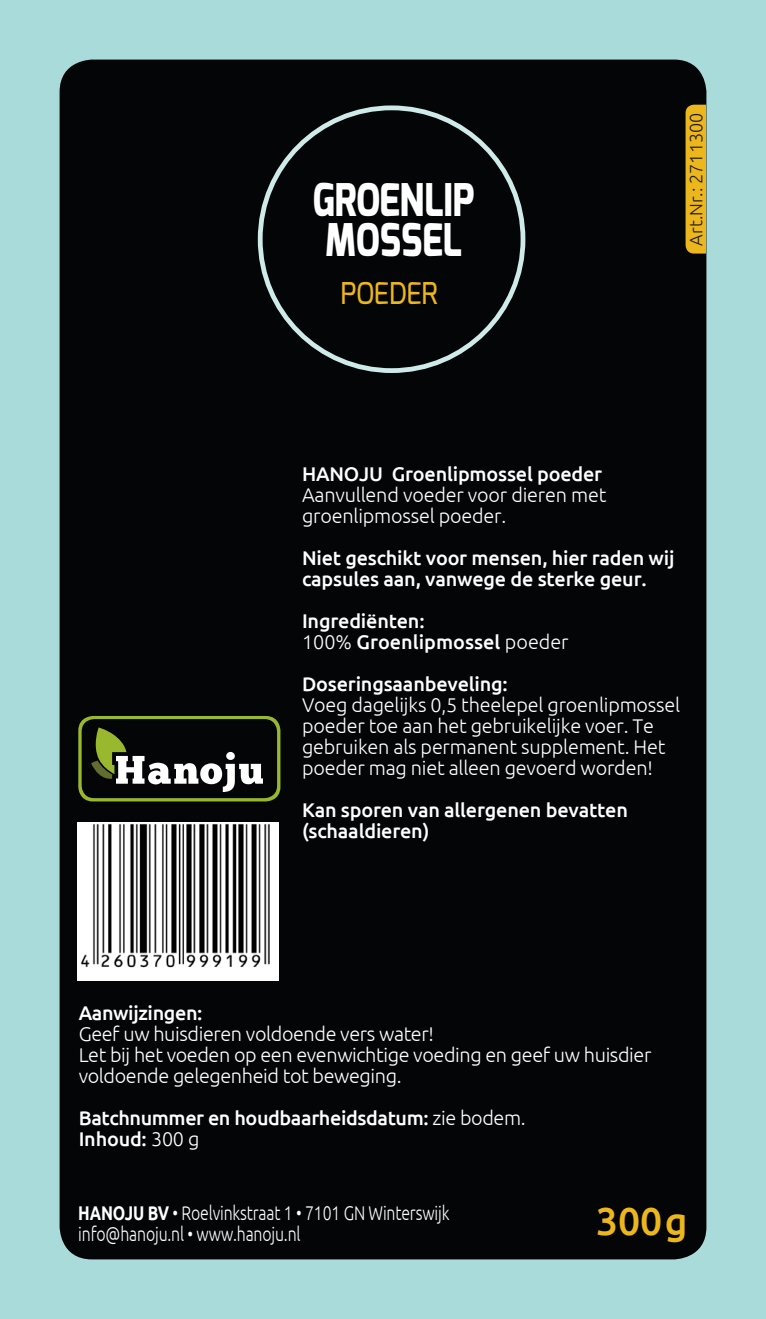
<style>
.page{position:relative;width:766px;height:1319px;background:#fff}
.page>*{position:absolute;margin:0;border:0;box-sizing:border-box;transform-origin:0 0}
.t1{font:800 45px/39px "Exo";color:#fff;scale:.8 1}
.t2{font:500 39px "Ubuntu";color:#ecb71c}
.t3{font:500 30px "Exo";letter-spacing:-.02em;color:#ecb71c;scale:.9 1}
.t4{font:300 19.8px/21px "Ubuntu";letter-spacing:-.01em;color:#fff}
.t5{font:500 19.8px/21px "Ubuntu";letter-spacing:-.01em;color:#fff}
.t6{font:300 19.8px/21px "Ubuntu";letter-spacing:-.01em;color:#fff;scale:.8 1}
.t7{font:300 18px "Ubuntu";color:#231f20}
.s1{font-weight:300}
.s2{font-weight:700}
</style>
<div class="page">
<div style="left:0;top:0;width:765px;height:1318px;background:#a8dbd9"></div>
<div style="left:60px;top:60px;width:646px;height:1199px;background:#030507;border-radius:32px"></div>
<div style="left:685px;top:105px;width:20px;height:148px;background:#ecb71c"></div>
<svg style="left:78px;top:715px;width:202px;height:86px;background:#839d27"></svg>
<div style="left:82px;top:719px;width:195px;height:79px;background:#030507;border-radius:13px"></div>
<svg style="left:91px;top:727px;width:172px;height:64px"></svg>
<div style="left:77px;top:822px;width:202px;height:159px;background:#fff"></div>
<img style="left:81px;top:824px;width:189px;height:144px">
<h1 class="t1" style="left:312px;top:181px;width:204px">GROENLIP<br>MOSSEL</h1>
<h3 class="t3" style="left:341px;top:274px;width:109px">POEDER</h3>
<p class="t7" style="left:685px;top:245px;width:134px;rotate:-90deg">Art.Nr.: 2711300</p>
<p class="t5" style="left:302px;top:462px;width:301px">HANOJU Groenlipmossel poeder</p>
<p class="t4" style="left:302px;top:483px;width:306px">Aanvullend voeder voor dieren met groenlipmossel poeder.</p>
<p class="t5" style="left:302px;top:546px;width:374px">Niet geschikt voor mensen, hier raden wij capsules aan, vanwege de sterke geur.</p>
<p class="t5" style="left:302px;top:609px;width:268px">Ingrediënten:<br><span class="s1">100%</span> Groenlipmossel <span class="s1">poeder</span></p>
<p class="t5" style="left:302px;top:672px;width:207px">Doseringsaanbeveling:</p>
<p class="t4" style="left:302px;top:694px;width:379px">Voeg dagelijks 0,5 theelepel groenlipmossel poeder toe aan het gebruikelijke voer. Te gebruiken als permanent supplement. Het poeder mag niet alleen gevoerd worden!</p>
<p class="t5" style="left:302px;top:798px;width:327px">Kan sporen van allergenen bevatten (schaaldieren)</p>
<p class="t5" style="left:79px;top:1001px;width:125px">Aanwijzingen:</p>
<p class="t4" style="left:79px;top:1022px;width:574px">Geef uw huisdieren voldoende vers water!<br>Let bij het voeden op een evenwichtige voeding en geef uw huisdier voldoende gelegenheid tot beweging.</p>
<p class="t5" style="left:79px;top:1106px;width:448px">Batchnummer en houdbaarheidsdatum: <span class="s1">zie bodem.<br></span>Inhoud: <span class="s1">300 g</span></p>
<p class="t6" style="left:78px;top:1201px;width:465px"><span class="s2">HANOJU BV</span> • Roelvinkstraat 1 • 7101 GN Winterswijk info@hanoju.nl • www.hanoju.nl</p>
<h2 class="t2" style="left:595px;top:1195px;width:93px">300g</h2>
</div>
